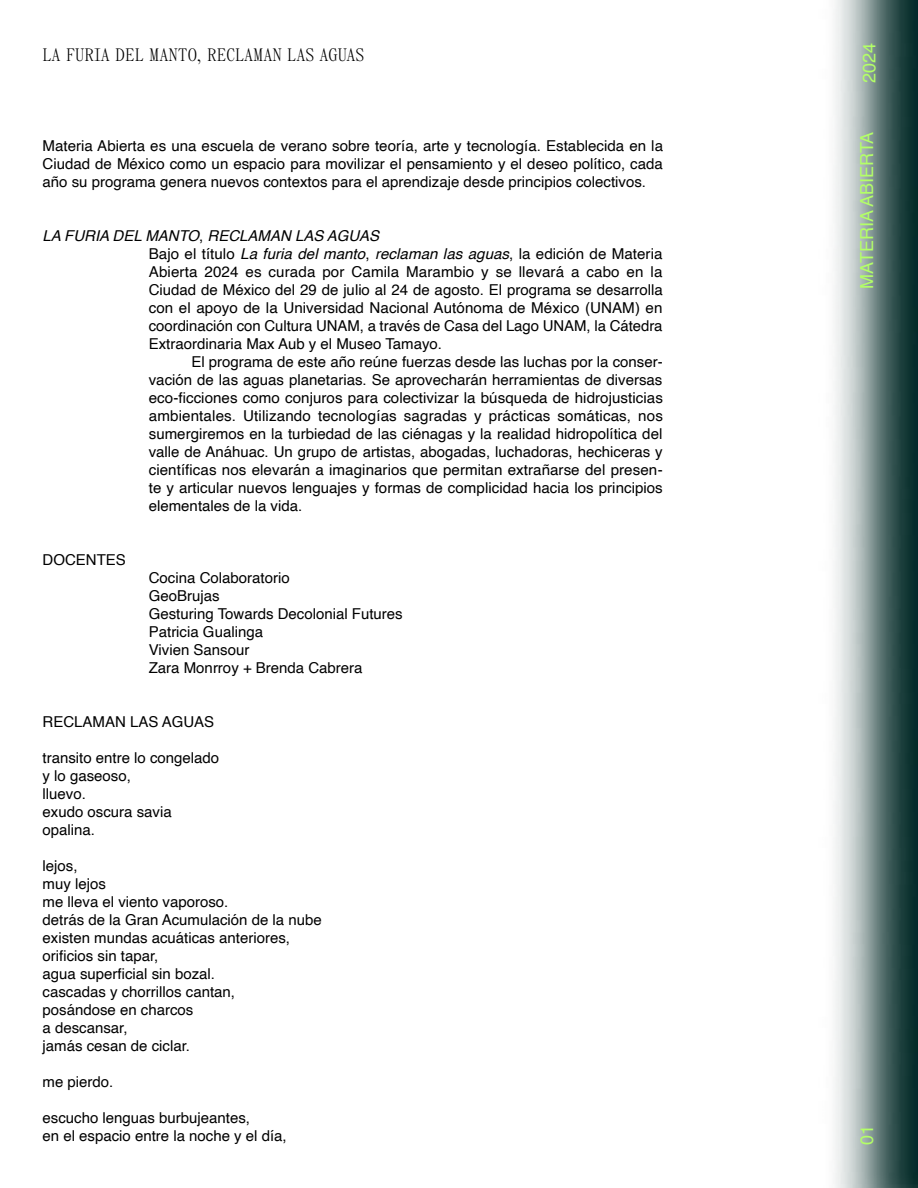
<style>
.page{position:relative;width:918px;height:1188px;background:#fff}
.page>*{position:absolute;margin:0;border:0;box-sizing:border-box;transform-origin:0 0}
.t1{font:18px "Panama";color:#000}
.t2{font:18px "Helvetica";color:#b3ff67}
.t3{font:15px/18px "Helvetica";color:#000}
.s1{font-style:italic}
</style>
<div class="page">
<img style="left:835px;top:0;width:83px;height:1188px">
<p class="t1" style="left:43px;top:44px;width:323px">LA FURIA DEL MANTO, RECLAMAN LAS AGUAS</p>
<p class="t3" style="left:43px;top:137px;width:622px;text-align:justify">Materia Abierta es una escuela de verano sobre teoría, arte y tecnología. Establecida en la Ciudad de México como un espacio para movilizar el pensamiento y el deseo político, cada año su programa genera nuevos contextos para el aprendizaje desde principios colectivos.</p>
<p class="t3" style="left:149px;top:227px;width:515px;text-indent:-106px"><span class="s1">LA FURIA DEL MANTO</span>, <span class="s1">RECLAMAN LAS AGUAS<br></span>Bajo el título <span class="s1">La furia del manto</span>, <span class="s1">reclaman las aguas</span>, la edición de Materia Abierta 2024 es curada por Camila Marambio y se llevará a cabo en la Ciudad de México del 29 de julio al 24 de agosto. El programa se desarrolla con el apoyo de la Universidad Nacional Autónoma de México (UNAM) en coordinación con Cultura UNAM, a través de Casa del Lago UNAM, la Cátedra Extraordinaria Max Aub y el Museo Tamayo.</p>
<p class="t3" style="left:149px;top:353px;width:516px;text-align:justify;text-indent:43px">El programa de este año reúne fuerzas desde las luchas por la conser&shy;vación de las aguas planetarias. Se aprovecharán herramientas de diversas eco-ficciones como conjuros para colectivizar la búsqueda de hidrojusticias ambientales. Utilizando tecnologías sagradas y prácticas somáticas, nos sumergiremos en la turbiedad de las ciénagas y la realidad hidropolítica del valle de Anáhuac. Un grupo de artistas, abogadas, luchadoras, hechiceras y científicas nos elevarán a imaginarios que permitan extrañarse del presen&shy;te y articular nuevos lenguajes y formas de complicidad hacia los principios elementales de la vida.</p>
<p class="t3" style="left:43px;top:551px;width:85px">DOCENTES</p>
<p class="t3" style="left:149px;top:569px;width:255px">Cocina Colaboratorio<br>GeoBrujas<br>Gesturing Towards Decolonial Futures<br>Patricia Gualinga<br>Vivien Sansour<br>Zara Monrroy + Brenda Cabrera</p>
<p class="t3" style="left:43px;top:713px;width:173px">RECLAMAN LAS AGUAS</p>
<p class="t3" style="left:43px;top:749px;width:178px">transito entre lo congelado y lo gaseoso,<br>lluevo.<br>exudo oscura savia opalina.</p>
<p class="t3" style="left:43px;top:857px;width:281px">lejos,<br>muy lejos<br>me lleva el viento vaporoso.<br>detrás de la Gran Acumulación de la nube existen mundas acuáticas anteriores, orificios sin tapar,<br>agua superficial sin bozal.<br>cascadas y chorrillos cantan,<br>posándose en charcos<br>a descansar,<br>jamás cesan de ciclar.</p>
<p class="t3" style="left:43px;top:1073px;width:72px">me pierdo.</p>
<p class="t3" style="left:43px;top:1109px;width:246px">escucho lenguas burbujeantes,<br>en el espacio entre la noche y el día,</p>
<p class="t2" style="left:855px;top:83px;width:42px;rotate:-90deg">2024</p>
<p class="t2" style="left:853px;top:289px;width:159px;rotate:-90deg">MATERIA ABIERTA</p>
<p class="t2" style="left:853px;top:1145px;width:22px;rotate:-90deg">01</p>
</div>
